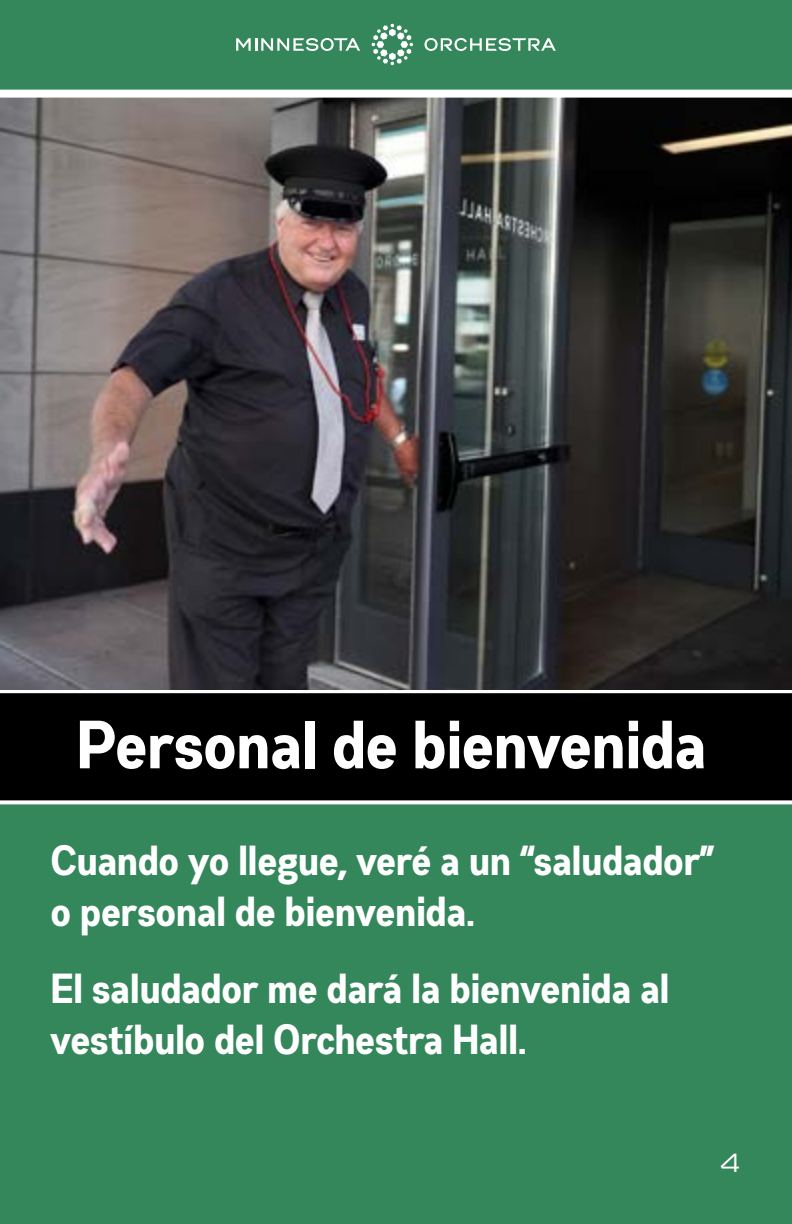
<style>
.page{position:relative;width:792px;height:1224px;background:#fff}
.page>*{position:absolute;margin:0;border:0;box-sizing:border-box;transform-origin:0 0}
.t1{font:700 68px "Gabriel Orchestra Cond";color:#fff}
.t2{font:700 42px/50.4px "Gabriel Orchestra Cond";color:#fff}
.t3{font:26px "Gabriel Orchestra Normal";color:#fff}
</style>
<div class="page">
<div style="left:0;top:721px;width:792px;height:503px;background:#34865b"></div>
<div style="left:0;top:0;width:792px;height:115px;background:#34865b"></div>
<svg style="left:424px;top:38px;width:132px;height:13px"></svg>
<svg style="left:236px;top:38px;width:124px;height:13px"></svg>
<svg style="left:371px;top:24px;width:42px;height:41px"></svg>
<svg style="left:0;top:689px;width:792px;height:115px;background:#0f0f0f"></svg>
<img style="left:0;top:98px;width:792px;height:591px">
<div style="left:0;top:90px;width:792px;height:8px;background:#fff"></div>
<h1 class="t1" style="left:78px;top:705px;width:631px">Personal de bienvenida</h1>
<p class="t2" style="left:52px;top:836px;width:665px">Cuando yo llegue, veré a un “saludador” o personal de bienvenida.</p>
<p class="t2" style="left:52px;top:963px;width:620px">El saludador me dará la bienvenida al vestíbulo del Orchestra Hall.</p>
<p class="t3" style="left:720px;top:1147px;width:21px">4</p>
</div>
